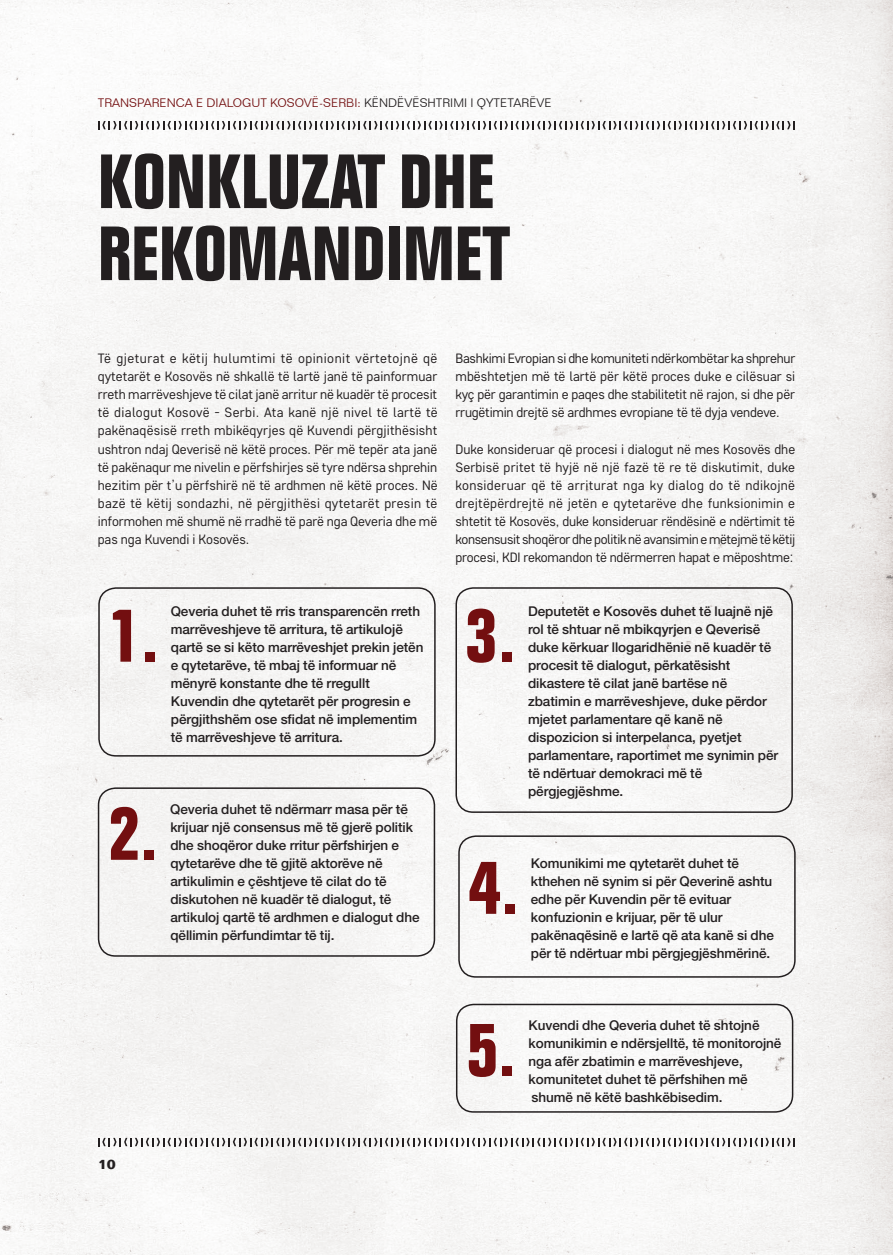
<style>
.page{position:relative;width:893px;height:1255px;background:#fff}
.page>*{position:absolute;margin:0;border:0;box-sizing:border-box;transform-origin:0 0}
.t1{font:700 condensed 76.5px "Folio BT";color:#730f10}
.t2{font:700 condensed 75px/72px "Folio Std";color:#231f20}
.List_Paragraph{font:500 13.5px/18px "Helvetica Neue LT Pro";letter-spacing:-.005em;color:#231f20}
.List_Paragraph-2{font:13.5px/18px "Core Sans D35";letter-spacing:-.015em;color:#231f20;text-align:justify}
.t3{font:700 13.5px "Folio Std";color:#231f20}
.t4{font:300 12px "Folio BT";color:#730f10}
.s1{color:#231f20}
</style>
<div class="page">
<img style="left:0;top:0;width:893px;height:1254px">
<svg style="left:98px;top:121px;width:697px;height:8px"></svg>
<svg style="left:98px;top:1137px;width:697px;height:9px"></svg>
<div style="left:98px;top:587px;width:338px;height:169px;border:2px solid #231f20;border-radius:17px"></div>
<div style="left:98px;top:787px;width:337px;height:169px;border:2px solid #231f20;border-radius:17px"></div>
<div style="left:455px;top:587px;width:338px;height:225px;border:2px solid #231f20;border-radius:17px"></div>
<div style="left:456px;top:1003px;width:337px;height:109px;border:2px solid #231f20;border-radius:17px"></div>
<div style="left:458px;top:835px;width:338px;height:142px;border:2px solid #231f20;border-radius:17px"></div>
<p class="t4" style="left:98px;top:95px;width:455px">TRANSPARENCA E DIALOGUT KOSOVË-SERBI: <span class="s1">KËNDËVËSHTRIMI I QYTETARËVE</span></p>
<p class="t2" style="left:98px;top:147px;width:414px">KONKLUZAT DHE<br>REKOMANDIMET</p>
<p class="List_Paragraph-2" style="left:98px;top:349px;width:341px">Të gjeturat e këtij hulumtimi të opinionit vërtetojnë që qytetarët e Kosovës në shkallë të lartë janë të painformuar rreth marrëveshjeve të cilat janë arritur në kuadër të procesit të dialogut Kosovë - Serbi. Ata kanë një nivel të lartë të pakënaqësisë rreth mbikëqyrjes që Kuvendi përgjithësisht ushtron ndaj Qeverisë në këtë proces. Për më tepër ata janë të pakënaqur me nivelin e përfshirjes së tyre ndërsa shprehin hezitim për t’u përfshirë në të ardhmen në këtë proces. Në bazë të këtij sondazhi, në përgjithësi qytetarët presin të informohen më shumë në rradhë të parë nga Qeveria dhe më pas nga Kuvendi i Kosovës.</p>
<p class="List_Paragraph-2" style="left:455px;top:349px;width:341px">Bashkimi Evropian si dhe komuniteti ndërkombëtar ka shprehur mbështetjen më të lartë për këtë proces duke e cilësuar si kyç për garantimin e paqes dhe stabilitetit në rajon, si dhe për rrugëtimin drejtë së ardhmes evropiane të të dyja vendeve.</p>
<p class="List_Paragraph-2" style="left:455px;top:439px;width:341px">Duke konsideruar që procesi i dialogut në mes Kosovës dhe Serbisë pritet të hyjë në një fazë të re të diskutimit, duke konsideruar që të arriturat nga ky dialog do të ndikojnë drejtëpërdrejtë në jetën e qytetarëve dhe funksionimin e shtetit të Kosovës, duke konsideruar rëndësinë e ndërtimit të konsensusit shoqëror dhe politik në avansimin e mëtejmë të këtij procesi, KDI rekomandon të ndërmerren hapat e mëposhtme:</p>
<p class="t1" style="left:108px;top:588px;width:51px">1.</p>
<p class="List_Paragraph" style="left:171px;top:601px;width:254px">Qeveria duhet të rris transparencën rreth marrëveshjeve të arritura, të artikulojë qartë se si këto marrëveshjet prekin jetën e qytetarëve, të mbaj të informuar në mënyrë konstante dhe të rregullt Kuvendin dhe qytetarët për progresin e përgjithshëm ose sfidat në implementim të marrëveshjeve të arritura.</p>
<p class="t1" style="left:108px;top:786px;width:51px">2.</p>
<p class="List_Paragraph" style="left:170px;top:799px;width:251px">Qeveria duhet të ndërmarr masa për të krijuar një consensus më të gjerë politik dhe shoqëror duke rritur përfshirjen e qytetarëve dhe të gjitë aktorëve në artikulimin e çështjeve të cilat do të diskutohen në kuadër të dialogut, të artikuloj qartë të ardhmen e dialogut dhe qëllimin përfundimtar të tij.</p>
<p class="t3" style="left:98px;top:1155px;width:20px">10</p>
<p class="t1" style="left:465px;top:588px;width:51px">3.</p>
<p class="List_Paragraph" style="left:528px;top:601px;width:252px">Deputetët e Kosovës duhet të luajnë një rol të shtuar në mbikqyrjen e Qeverisë duke kërkuar llogaridhënie në kuadër të procesit të dialogut, përkatësisht dikastere të cilat janë bartëse në zbatimin e marrëveshjeve, duke përdor mjetet parlamentare që kanë në dispozicion si interpelanca, pyetjet parlamentare, raportimet me synimin për të ndërtuar demokraci më të përgjegjëshme.</p>
<p class="t1" style="left:468px;top:840px;width:51px">4.</p>
<p class="List_Paragraph" style="left:531px;top:853px;width:245px">Komunikimi me qytetarët duhet të kthehen në synim si për Qeverinë ashtu edhe për Kuvendin për të evituar konfuzionin e krijuar, për të ulur pakënaqësinë e lartë që ata kanë si dhe për të ndërtuar mbi përgjegjëshmërinë.</p>
<p class="t1" style="left:466px;top:1002px;width:51px">5.</p>
<p class="List_Paragraph" style="left:528px;top:1015px;width:254px">Kuvendi dhe Qeveria duhet të shtojnë komunikimin e ndërsjelltë, të monitorojnë nga afër zbatimin e marrëveshjeve, komunitetet duhet të përfshihen më shumë në këtë bashkëbisedim.</p>
</div>
